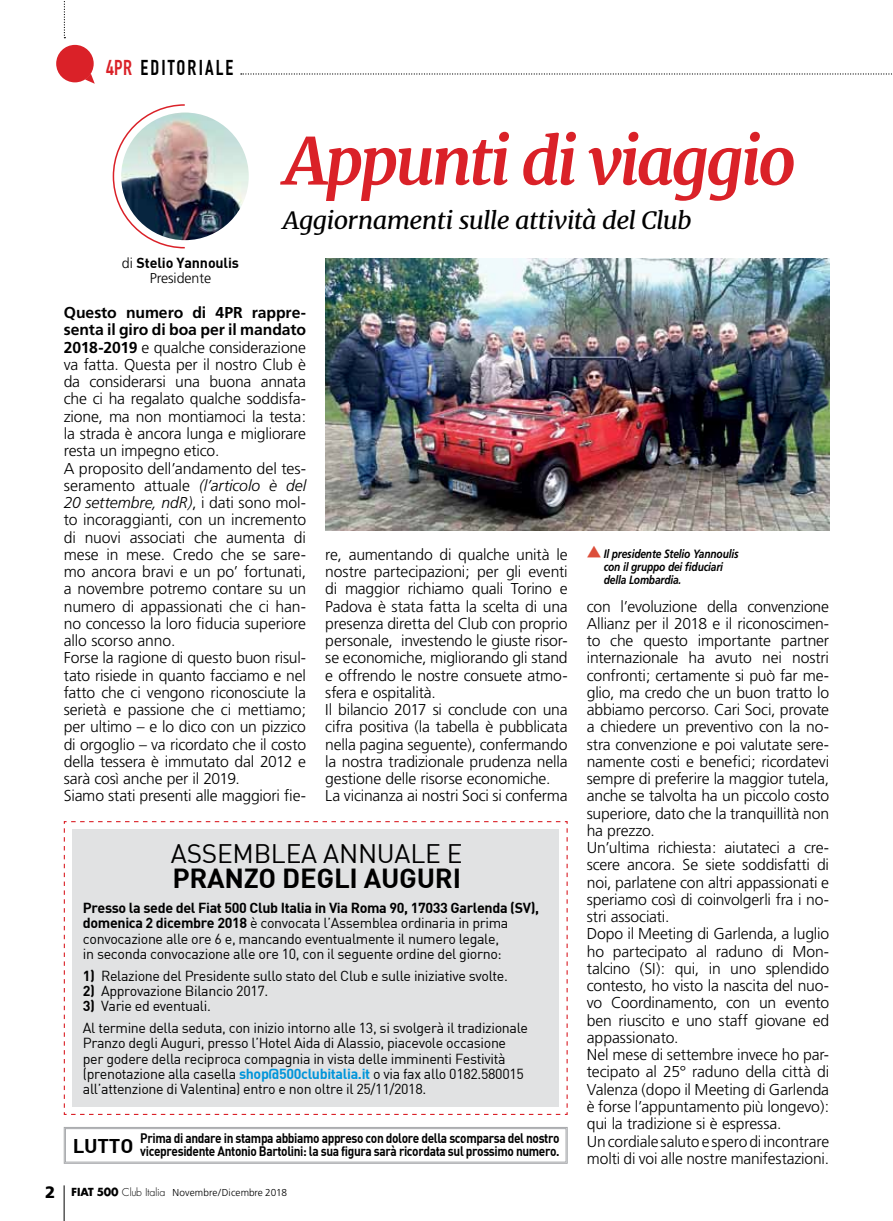
<style>
.page{position:relative;width:893px;height:1221px;background:#fff}
.page>*{position:absolute;margin:0;border:0;box-sizing:border-box;transform-origin:0 0}
.t1{font:italic 700 64.5px "Merriweather";letter-spacing:-.045em;color:#da2128}
.t2{font:27px "DIN Bold";letter-spacing:-.01em;color:#000}
.t3{font:26.25px "DIN";letter-spacing:-.01em;color:#000}
.t4{font:italic 24px "Merriweather";letter-spacing:-.025em;color:#000;scale:1.05 1}
.t5{font:700 21px "DIN Condensed";letter-spacing:.1em;color:#000}
.t6{font:300 15.75px/17.2px "Frutiger";letter-spacing:-.01em;color:#000}
.t7{font:14.25px/15.3px "DIN";letter-spacing:-.025em;color:#000}
.t8{font:14.25px "DIN Bold";letter-spacing:-.025em;color:#000}
.t9{font:300 14.25px "Frutiger";letter-spacing:-.005em;color:#000}
.t10{font:13.5px/13px "DIN Bold";letter-spacing:-.03em;color:#000;text-align:right;scale:.88 1}
.t11{font:italic 700 12px/12.9px "Frutiger";letter-spacing:-.015em;color:#000;scale:.85 1}
.t12{font:300 10.05px "Frutiger";letter-spacing:.01em;color:#000}
.s1{color:#da2128}
.s2{font-family:"Frutiger";font-weight:300}
.s3{font-weight:700}
.s4{font-style:italic}
.s5{font-family:"DIN Bold"}
.s6{font-family:"DIN Bold";color:#0095da}
.s7{font-weight:900;font-size:16.5px}
.s8{font-family:"Futura";font-weight:700;font-size:10.8px}
.s9{font-family:"Futura";font-size:10.8px}
</style>
<div class="page">
<hr style="left:64px;top:1185px;width:1px;height:35px;background:#000">
<svg style="left:241px;top:73px;width:651px;height:2px"></svg>
<svg style="left:64px;top:1px;width:1px;height:37px"></svg>
<div style="left:56px;top:45px;width:38px;height:37px;background:#da2128;border-radius:50%"></div>
<svg style="left:85px;top:74px;width:10px;height:10px"></svg>
<img style="left:121px;top:112px;width:128px;height:128px;border-radius:64px">
<img style="left:112px;top:104px;width:74px;height:145px">
<img style="left:325px;top:258px;width:504px;height:272px">
<svg style="left:63px;top:821px;width:505px;height:294px"></svg>
<div style="left:72px;top:829px;width:487px;height:277px;background:#e1e2e3"></div>
<svg style="left:63px;top:1127px;width:505px;height:37px"></svg>
<div style="left:65px;top:1128px;width:501px;height:34px;border:1px solid #a7a9ac"></div>
<h3 class="t5" style="left:106px;top:55px;width:129px"><span class="s1">4PR</span> EDITORIALE</h3>
<p class="t8" style="left:122px;top:254px;width:119px"><span class="s2">di</span> Stelio Yannoulis</p>
<p class="t9" style="left:150px;top:270px;width:63px">Presidente</p>
<h1 class="t1" style="left:285px;top:117px;width:513px">Appunti di viaggio</h1>
<h3 class="t4" style="left:283px;top:203px;width:391px">Aggiornamenti sulle attività del Club</h3>
<p class="t6" style="left:64px;top:304px;width:244px"><span class="s3">Questo numero di 4PR rappre&shy;senta il giro di boa per il mandato 2018-2019</span> e qualche considerazione va fatta. Questa per il nostro Club è da considerarsi una buona annata che ci ha regalato qualche soddisfa&shy;zione, ma non montiamoci la testa: la strada è ancora lunga e migliorare resta un impegno etico.<br>A proposito dell’andamento del tes&shy;seramento attuale <span class="s4">(l’articolo è del 20 settembre, ndR)</span>, i dati sono mol&shy;to incoraggianti, con un incremento di nuovi associati che aumenta di mese in mese. Credo che se sare&shy;mo ancora bravi e un po’ fortunati, a novembre potremo contare su un numero di appassionati che ci han&shy;no concesso la loro fiducia superiore allo scorso anno.<br>Forse la ragione di questo buon risul&shy;tato risiede in quanto facciamo e nel fatto che ci vengono riconosciute la serietà e passione che ci mettiamo; per ultimo – e lo dico con un pizzico di orgoglio – va ricordato che il costo della tessera è immutato dal 2012 e sarà così anche per il 2019.<br>Siamo stati presenti alle maggiori fie-</p>
<p class="t6" style="left:325px;top:546px;width:244px">re, aumentando di qualche unità le nostre partecipazioni; per gli eventi di maggior richiamo quali Torino e Padova è stata fatta la scelta di una presenza diretta del Club con proprio personale, investendo le giuste risor&shy;se economiche, migliorando gli stand e offrendo le nostre consuete atmo&shy;sfera e ospitalità.<br>Il bilancio 2017 si conclude con una cifra positiva (la tabella è pubblicata nella pagina seguente), confermando la nostra tradizionale prudenza nella gestione delle risorse economiche.<br>La vicinanza ai nostri Soci si conferma</p>
<h3 class="t3" style="left:171px;top:836px;width:293px">Assemblea annuale e</h3>
<h2 class="t2" style="left:172px;top:860px;width:290px">Pranzo degli Auguri</h2>
<p class="t8" style="left:83px;top:898px;width:458px">Presso la sede del Fiat 500 Club Italia in Via Roma 90, 17033 Garlenda (SV),</p>
<p class="t7" style="left:83px;top:915px;width:427px"><span class="s5">domenica 2 dicembre 2018</span> è convocata l’Assemblea ordinaria in prima convocazione alle ore 6 e, mancando eventualmente il numero legale, in seconda convocazione alle ore 10, con il seguente ordine del giorno:</p>
<p class="t7" style="left:83px;top:967px;width:427px"><span class="s5">1)</span> Relazione del Presidente sullo stato del Club e sulle iniziative svolte.</p>
<p class="t7" style="left:83px;top:982px;width:187px"><span class="s5">2)</span> Approvazione Bilancio 2017.</p>
<p class="t7" style="left:83px;top:995px;width:447px;line-height:21.6px"><span class="s5">3)</span> Varie ed eventuali.<br>Al termine della seduta, con inizio intorno alle 13, si svolgerà il tradizionale</p>
<p class="t7" style="left:83px;top:1035px;width:442px">Pranzo degli Auguri, presso l’Hotel Aida di Alassio, piacevole occasione per godere della reciproca compagnia in vista delle imminenti Festività (prenotazione alla casella <span class="s6">shop@500clubitalia.it</span> o via fax allo 0182.580015 all’attenzione di Valentina) entro e non oltre il 25/11/2018.</p>
<p class="t10" style="left:73px;top:1131px;width:555px">Prima di andare in stampa abbiamo appreso con dolore della scomparsa del nostro<br><sup>Lutto</sup> vicepresidente Antonio Bartolini: la sua figura sarà ricordata sul prossimo numero.</p>
<p class="t12" style="left:45px;top:1186px;width:243px"><span class="s7">2</span> <span class="s8">FIAT 500</span> <span class="s9">Club Italia</span> Novembre/Dicembre 2018</p>
<p class="t11" style="left:604px;top:547px;width:160px">Il presidente Stelio Yannoulis con il gruppo dei fiduciari della Lombardia.</p>
<p class="t6" style="left:587px;top:597px;width:244px">con l’evoluzione della convenzione Allianz per il 2018 e il riconoscimen&shy;to che questo importante partner internazionale ha avuto nei nostri confronti; certamente si può far me&shy;glio, ma credo che un buon tratto lo abbiamo percorso. Cari Soci, provate a chiedere un preventivo con la no&shy;stra convenzione e poi valutate sere&shy;namente costi e benefici; ricordatevi sempre di preferire la maggior tutela, anche se talvolta ha un piccolo costo superiore, dato che la tranquillità non ha prezzo.<br>Un’ultima richiesta: aiutateci a cre&shy;scere ancora. Se siete soddisfatti di noi, parlatene con altri appassionati e speriamo così di coinvolgerli fra i no&shy;stri associati.<br>Dopo il Meeting di Garlenda, a luglio ho partecipato al raduno di Mon&shy;talcino (SI): qui, in uno splendido contesto, ho visto la nascita del nuo&shy;vo Coordinamento, con un evento ben riuscito e uno staff giovane ed appassionato.<br>Nel mese di settembre invece ho par&shy;tecipato al 25° raduno della città di Valenza (dopo il Meeting di Garlenda è forse l’appuntamento più longevo): qui la tradizione si è espressa.<br>Un cordiale saluto e spero di incontrare molti di voi alle nostre manifestazioni.</p>
</div>
